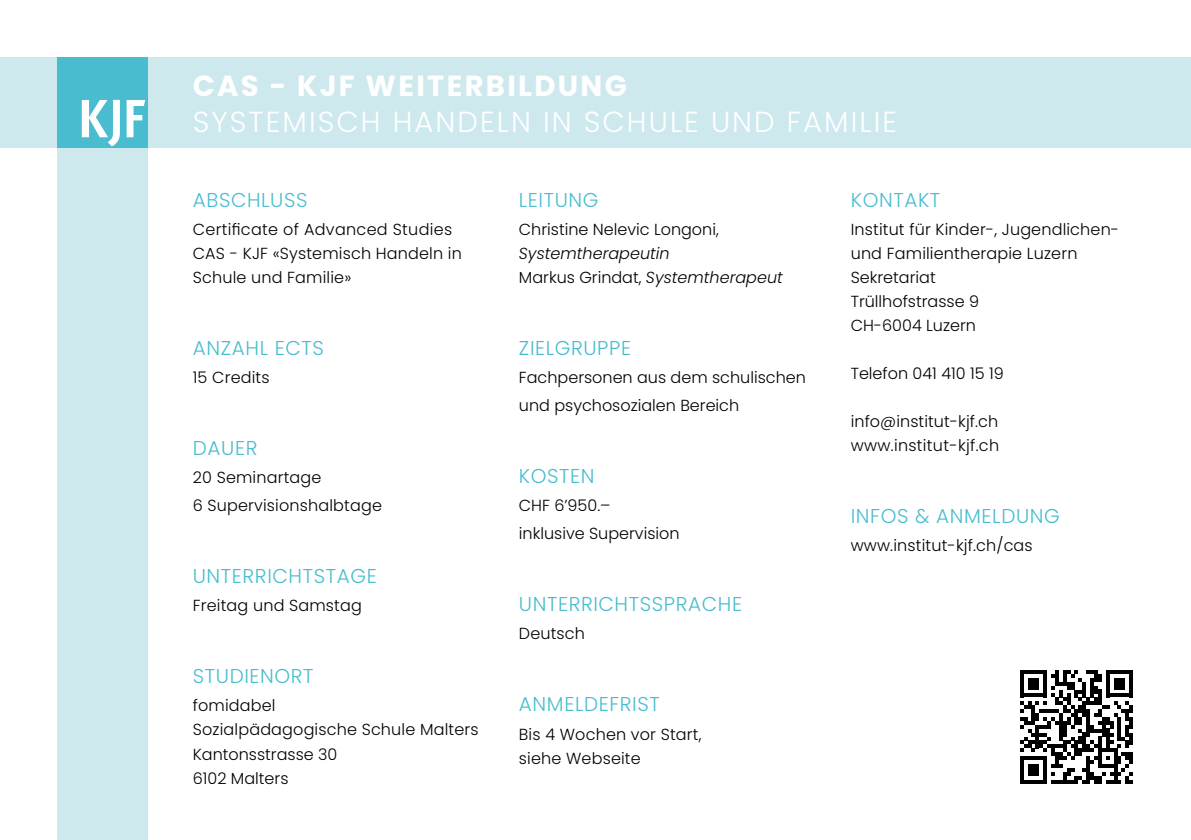
<style>
.page{position:relative;width:1191px;height:840px;background:#fff}
.page>*{position:absolute;margin:0;border:0;box-sizing:border-box;transform-origin:0 0}
.t1{font:300 29px "Poppins";letter-spacing:.07em;color:#fff}
.t2{font:700 29px "Poppins";letter-spacing:.08em;color:#fff}
.t3{font:300 20px "Poppins";letter-spacing:.03em;color:#49bdcf}
.t4{font:300 16px/24px "Poppins";letter-spacing:.01em;color:#000}
.t5{font:italic 300 16px/24px "Poppins";color:#000}
.s1{font-style:normal}
</style>
<div class="page">
<div style="left:0;top:57px;width:1191px;height:90px;background:#cee9ee"></div>
<div style="left:57px;top:78px;width:90px;height:761px;background:#cee9ee"></div>
<div style="left:57px;top:57px;width:90px;height:90px;background:#49bdcf"></div>
<svg style="left:127px;top:100px;width:18px;height:37px"></svg>
<svg style="left:82px;top:100px;width:38px;height:46px"></svg>
<svg style="left:1020px;top:670px;width:113px;height:113px"></svg>
<h1 class="t2" style="left:193px;top:69px;width:435px">CAS - KJF WEITERBILDUNG</h1>
<h1 class="t1" style="left:193px;top:105px;width:706px">SYSTEMISCH HANDELN IN SCHULE UND FAMILIE</h1>
<p class="t3" style="left:193px;top:188px;width:116px">ABSCHLUSS</p>
<p class="t4" style="left:193px;top:217px;width:270px">Certificate of Advanced Studies<br>CAS - KJF «Systemisch Handeln in<br>Schule und Familie»</p>
<p class="t3" style="left:193px;top:336px;width:133px">ANZAHL ECTS</p>
<p class="t4" style="left:193px;top:365px;width:78px">15 Credits</p>
<p class="t3" style="left:193px;top:436px;width:66px">DAUER</p>
<p class="t4" style="left:193px;top:463px;width:191px;line-height:28px">20 Seminartage<br>6 Supervisionshalbtage</p>
<p class="t3" style="left:193px;top:564px;width:185px">UNTERRICHTSTAGE</p>
<p class="t4" style="left:193px;top:593px;width:171px">Freitag und Samstag</p>
<p class="t3" style="left:193px;top:664px;width:122px">STUDIENORT</p>
<p class="t4" style="left:193px;top:693px;width:287px">fomidabel<br>Sozialpädagogische Schule Malters<br>Kantonsstrasse 30<br>6102 Malters</p>
<p class="t3" style="left:519px;top:188px;width:81px">LEITUNG</p>
<p class="t4" style="left:519px;top:217px;width:201px">Christine Nelevic Longoni,</p>
<p class="t5" style="left:519px;top:241px;width:265px">Systemtherapeutin<br><span class="s1">Markus Grindat,</span> Systemtherapeut</p>
<p class="t3" style="left:519px;top:336px;width:114px">ZIELGRUPPE</p>
<p class="t4" style="left:519px;top:363px;width:288px;line-height:28px">Fachpersonen aus dem schulischen und psychosozialen Bereich</p>
<p class="t3" style="left:519px;top:464px;width:77px">KOSTEN</p>
<p class="t4" style="left:519px;top:491px;width:162px;line-height:28px">CHF 6’950.– inklusive Supervision</p>
<p class="t3" style="left:519px;top:592px;width:225px">UNTERRICHTSSPRACHE</p>
<p class="t4" style="left:519px;top:621px;width:68px">Deutsch</p>
<p class="t3" style="left:519px;top:692px;width:142px">ANMELDEFRIST</p>
<p class="t4" style="left:519px;top:721px;width:184px">Bis 4 Wochen vor Start, siehe Webseite</p>
<p class="t3" style="left:850px;top:188px;width:91px">KONTAKT</p>
<p class="t4" style="left:850px;top:217px;width:270px">Institut für Kinder-, Jugendlichen&shy;und Familientherapie Luzern<br>Sekretariat<br>Trüllhofstrasse 9<br>CH-6004 Luzern</p>
<p class="t4" style="left:850px;top:361px;width:154px">Telefon 041 410 15 19</p>
<p class="t4" style="left:850px;top:409px;width:150px">info@institut-kjf.ch www.institut-kjf.ch</p>
<p class="t3" style="left:850px;top:504px;width:211px">INFOS &amp; ANMELDUNG</p>
<p class="t4" style="left:850px;top:533px;width:183px">www.institut-kjf.ch/cas</p>
</div>
